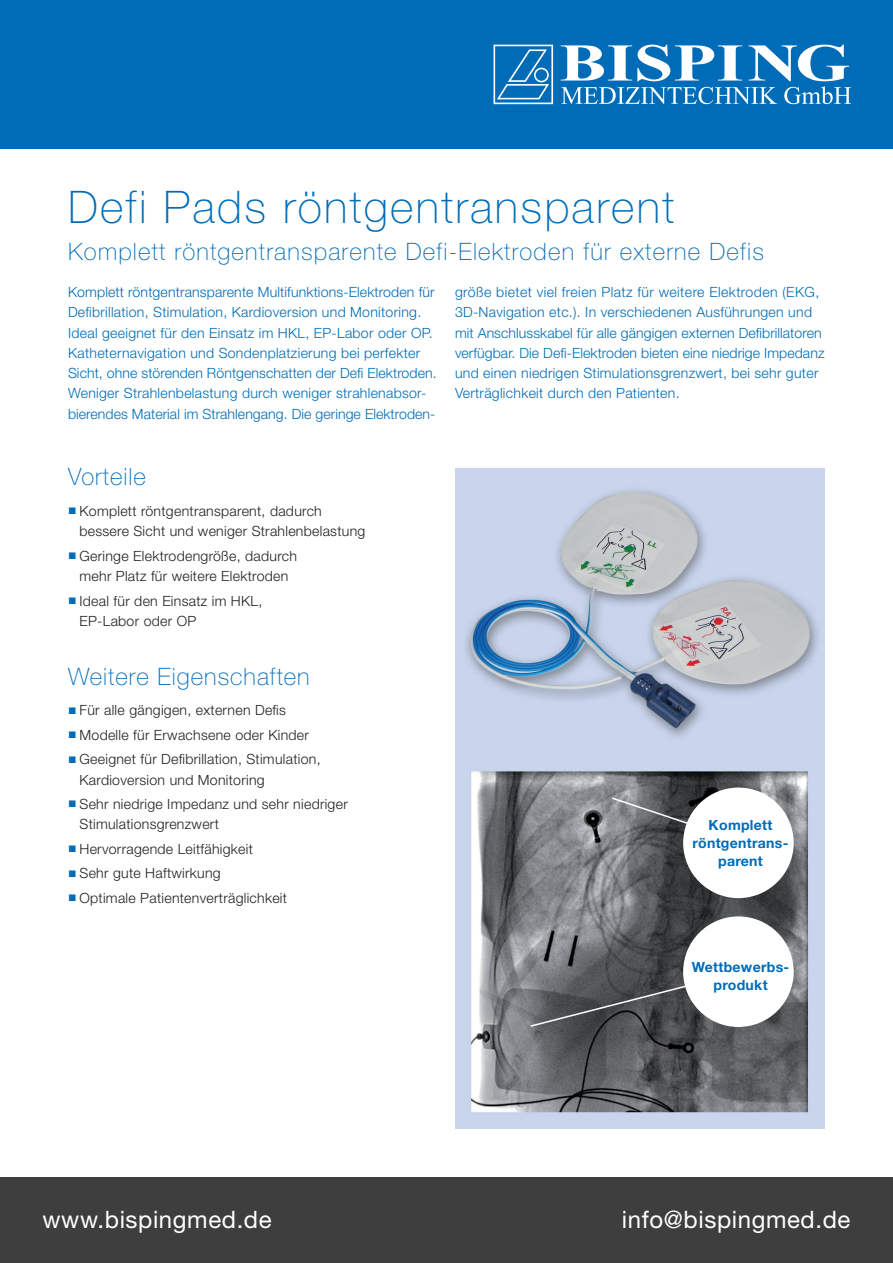
<style>
.page{position:relative;width:893px;height:1263px;background:#fff}
.page>*{position:absolute;margin:0;border:0;box-sizing:border-box;transform-origin:0 0}
.t1{font:100 45px "Helvetica Neue LT Std";letter-spacing:.05em;color:#006cb7}
.t2{font:100 24px "Helvetica Neue LT Std";letter-spacing:.05em;color:#006cb7}
.t3{font:24px "Helvetica Neue LT Std";letter-spacing:.025em;color:#fff}
.t4{font:300 14.1px/20.2px "Helvetica Neue LT Std";letter-spacing:.02em;color:#006cb7}
.t5{font:300 14.1px/20.2px "Helvetica Neue LT Std";letter-spacing:.02em;color:#231f20}
.t6{font:700 14.1px/18px "Helvetica Neue LT Std";letter-spacing:.02em;color:#006cb7;text-align:center}
.s1{font-family:"Arial";font-weight:400;color:#006cb7}
</style>
<div class="page">
<div style="left:0;top:1178px;width:893px;height:85px;background:#3e3e3f"></div>
<div style="left:0;top:0;width:893px;height:149px;background:#006cb7"></div>
<svg style="left:493px;top:45px;width:60px;height:59px"></svg>
<svg style="left:561px;top:45px;width:290px;height:59px"></svg>
<img style="left:455px;top:468px;width:370px;height:660px">
<svg style="left:610px;top:796px;width:97px;height:47px;background:#626467"></svg>
<svg style="left:529px;top:971px;width:212px;height:57px;background:#535557"></svg>
<div style="left:683px;top:787px;width:111px;height:111px;background:#fff;border-radius:50%"></div>
<div style="left:683px;top:916px;width:111px;height:111px;background:#fff;border-radius:50%"></div>
<h1 class="t1" style="left:68px;top:182px;width:607px">Defi Pads röntgentransparent</h1>
<h2 class="t2" style="left:68px;top:237px;width:697px">Komplett röntgentransparente Defi-Elektroden für externe Defis</h2>
<p class="t4" style="left:68px;top:282px;width:370px">Komplett röntgentransparente Multifunktions-Elektroden für Defibrillation, Stimulation, Kardioversion und Monitoring.<br>Ideal geeignet für den Einsatz im HKL, EP-Labor oder OP.<br>Katheternavigation und Sondenplatzierung bei perfekter Sicht, ohne störenden Röntgenschatten der Defi Elektroden.<br>Weniger Strahlenbelastung durch weniger strahlenabsor&shy;bierendes Material im Strahlengang. Die geringe Elektroden-</p>
<p class="t4" style="left:455px;top:282px;width:371px">größe bietet viel freien Platz für weitere Elektroden (EKG, 3D-Navigation etc.). In verschiedenen Ausführungen und mit Anschlusskabel für alle gängigen externen Defibrillatoren verfügbar. Die Defi-Elektroden bieten eine niedrige Impedanz und einen niedrigen Stimulationsgrenzwert, bei sehr guter Verträglichkeit durch den Patienten.</p>
<h2 class="t2" style="left:68px;top:463px;width:79px">Vorteile</h2>
<p class="t5" style="left:80px;top:501px;width:287px;text-indent:-11px"><span class="s1">■</span> Komplett röntgentransparent, dadurch bessere Sicht und weniger Strahlenbelastung</p>
<p class="t5" style="left:68px;top:545px;width:230px;text-align:center"><span class="s1">■</span> Geringe Elektrodengröße, dadurch mehr Platz für weitere Elektroden</p>
<p class="t5" style="left:80px;top:590px;width:184px;text-indent:-11px"><span class="s1">■</span> Ideal für den Einsatz im HKL,<br>EP-Labor oder OP</p>
<h2 class="t2" style="left:68px;top:662px;width:243px">Weitere Eigenschaften</h2>
<p class="t5" style="left:68px;top:700px;width:219px"><span class="s1">■</span> Für alle gängigen, externen Defis</p>
<p class="t5" style="left:68px;top:724px;width:242px"><span class="s1">■</span> Modelle für Erwachsene oder Kinder</p>
<p class="t5" style="left:80px;top:749px;width:243px;text-indent:-11px"><span class="s1">■</span> Geeignet für Defibrillation, Stimulation,<br>Kardioversion und Monitoring</p>
<p class="t5" style="left:80px;top:794px;width:270px;text-indent:-11px"><span class="s1">■</span> Sehr niedrige Impedanz und sehr niedriger<br>Stimulationsgrenzwert</p>
<p class="t5" style="left:68px;top:838px;width:186px"><span class="s1">■</span> Hervorragende Leitfähigkeit</p>
<p class="t5" style="left:68px;top:863px;width:154px"><span class="s1">■</span> Sehr gute Haftwirkung</p>
<p class="t5" style="left:68px;top:887px;width:220px"><span class="s1">■</span> Optimale Patientenverträglichkeit</p>
<p class="t6" style="left:693px;top:816px;width:97px">Komplett röntgentrans&shy;parent</p>
<p class="t6" style="left:692px;top:958px;width:99px">Wettbewerbs&shy;produkt</p>
<h2 class="t3" style="left:43px;top:1205px;width:231px">www.bispingmed.de</h2>
<h2 class="t3" style="left:622px;top:1205px;width:230px">info@bispingmed.de</h2>
</div>
